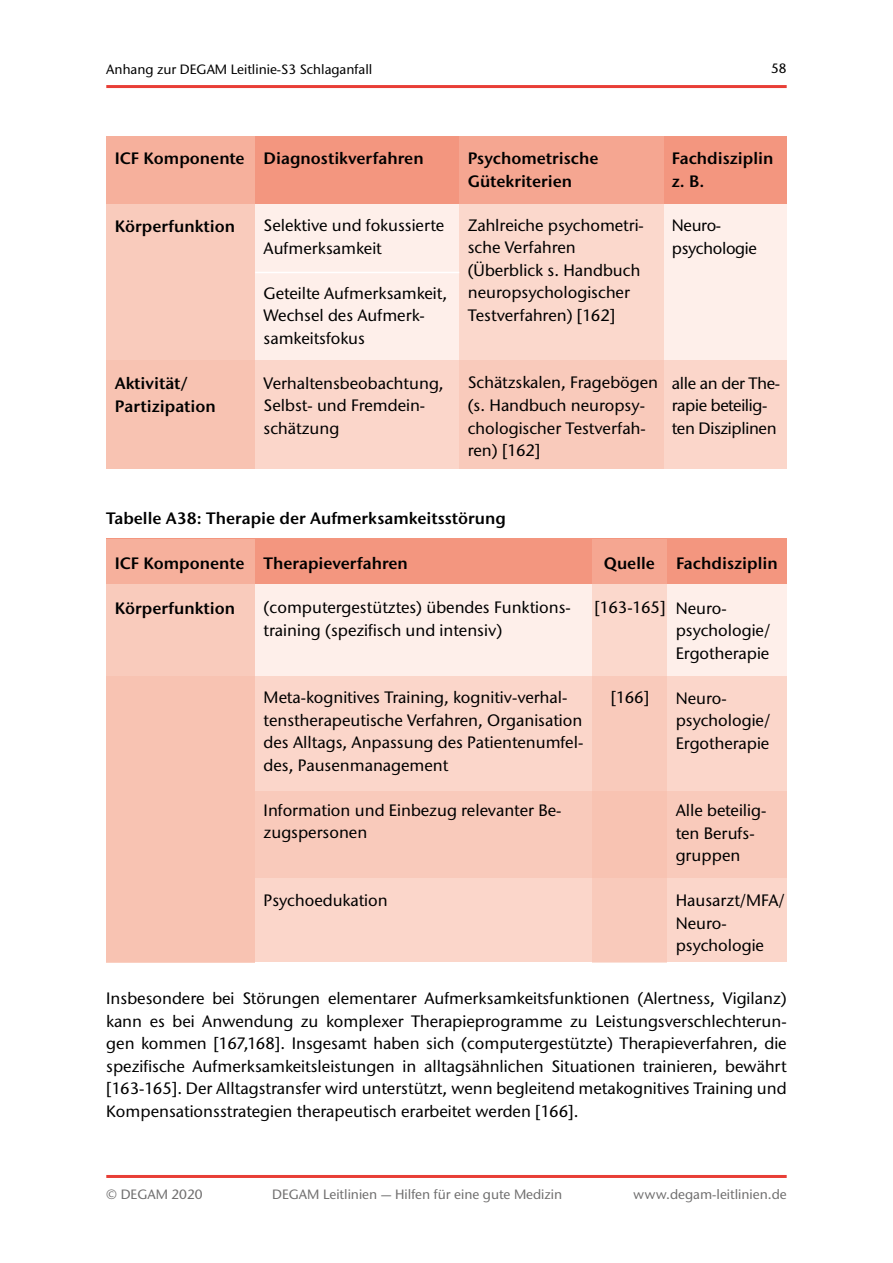
<style>
.page{position:relative;width:893px;height:1263px;background:#fff}
.page>*{position:absolute;margin:0;border:0;box-sizing:border-box;transform-origin:0 0}
.t1{font:500 16.5px/22.5px "Stone Sans ITC Std";color:#000}
.t2{font:600 16.5px/22.5px "Stone Sans ITC Pro";color:#000}
.t3{font:500 16.5px/22.5px "Stone Sans ITC Std";letter-spacing:-.02em;color:#000}
.t4{font:500 13.5px "Stone Sans ITC Std";color:#706f6f}
.t5{font:500 13.5px "Stone Sans ITC Std";color:#000}
</style>
<div class="page">
<div style="left:106px;top:203px;width:681px;height:157px;background:#feefea"></div>
<div style="left:106px;top:360px;width:681px;height:109px;background:#fbd6ca"></div>
<div style="left:106px;top:136px;width:681px;height:68px;background:#f3967f"></div>
<svg style="left:106px;top:136px;width:149px;height:333px;background:#f8c2b2"></svg>
<svg style="left:459px;top:136px;width:204px;height:333px"></svg>
<hr style="left:255px;top:272px;width:204px;height:1px;background:#fff">
<div style="left:106px;top:584px;width:681px;height:92px;background:#feefea"></div>
<div style="left:106px;top:676px;width:681px;height:286px;background:#fbd6ca"></div>
<div style="left:106px;top:539px;width:681px;height:45px;background:#f3967f"></div>
<svg style="left:106px;top:539px;width:149px;height:423px;background:#f8c2b1"></svg>
<svg style="left:593px;top:539px;width:74px;height:423px;fill:#f9cabb"></svg>
<div style="left:255px;top:792px;width:532px;height:86px;background:#f9cabb"></div>
<hr style="left:106px;top:85px;width:681px;height:3px;background:#e83e36">
<hr style="left:106px;top:1175px;width:681px;height:3px;background:#e83e36">
<p class="t5" style="left:106px;top:61px;width:268px">Anhang zur DEGAM Leitlinie-S3 Schlaganfall</p>
<p class="t5" style="left:771px;top:60px;width:17px">58</p>
<p class="t2" style="left:115px;top:147px;width:310px">ICF Komponente Diagnostikverfahren</p>
<p class="t2" style="left:468px;top:147px;width:132px">Psychometrische</p>
<p class="t2" style="left:672px;top:147px;width:103px">Fachdisziplin</p>
<p class="t2" style="left:468px;top:170px;width:106px">Gütekriterien</p>
<p class="t2" style="left:672px;top:170px;width:34px">z. B.</p>
<p class="t2" style="left:115px;top:215px;width:122px">Körperfunktion</p>
<p class="t1" style="left:468px;top:214px;width:178px">Zahlreiche psychometri&shy;sche Verfahren (Überblick s. Handbuch neuropsychologischer<br>Testverfahren) [162]</p>
<p class="t1" style="left:264px;top:214px;width:182px">Selektive und fokussierte<br>Aufmerksamkeit</p>
<p class="t1" style="left:264px;top:281px;width:185px">Geteilte Aufmerksamkeit,<br>Wechsel des Aufmerk&shy;samkeitsfokus</p>
<p class="t1" style="left:264px;top:371px;width:181px">Verhaltensbeobachtung,<br>Selbst- und Fremdein&shy;schätzung</p>
<p class="t3" style="left:672px;top:214px;width:87px">Neuro&shy;psychologie</p>
<p class="t1" style="left:468px;top:371px;width:192px">Schätzskalen, Fragebögen (s. Handbuch neuropsy&shy;chologischer Testverfah&shy;ren) [162]</p>
<p class="t3" style="left:672px;top:371px;width:110px">alle an der The&shy;rapie beteilig&shy;ten Disziplinen</p>
<p class="t2" style="left:115px;top:372px;width:102px">Aktivität/<br>Partizipation</p>
<p class="t2" style="left:106px;top:507px;width:401px">Tabelle A38: Therapie der Aufmerksamkeitsstörung</p>
<p class="t2" style="left:115px;top:552px;width:295px">ICF Komponente Therapieverfahren</p>
<p class="t2" style="left:604px;top:552px;width:52px">Quelle</p>
<p class="t2" style="left:676px;top:552px;width:103px">Fachdisziplin</p>
<p class="t2" style="left:115px;top:597px;width:122px">Körperfunktion</p>
<p class="t1" style="left:264px;top:596px;width:309px">(computergestütztes) übendes Funktions&shy;training (spezifisch und intensiv)</p>
<p class="t1" style="left:594px;top:596px;width:73px">[163-165]</p>
<p class="t1" style="left:676px;top:596px;width:96px">Neuro&shy;psychologie/<br>Ergotherapie</p>
<p class="t1" style="left:676px;top:686px;width:96px">Neuro&shy;psychologie/<br>Ergotherapie</p>
<p class="t1" style="left:264px;top:686px;width:321px">Meta-kognitives Training, kognitiv-verhal&shy;tenstherapeutische Verfahren, Organisation des Alltags, Anpassung des Patientenumfel&shy;des, Pausenmanagement</p>
<p class="t1" style="left:264px;top:799px;width:299px">Information und Einbezug relevanter Be&shy;zugspersonen</p>
<p class="t1" style="left:611px;top:686px;width:40px">[166]</p>
<p class="t1" style="left:676px;top:799px;width:92px">Alle beteilig&shy;ten Berufs&shy;gruppen</p>
<p class="t1" style="left:676px;top:889px;width:111px">Hausarzt/MFA/<br>Neuro&shy;psychologie</p>
<p class="t1" style="left:264px;top:889px;width:126px">Psychoedukation</p>
<p class="t1" style="left:106px;top:987px;width:682px;text-align:justify">Insbesondere bei Störungen elementarer Aufmerksamkeitsfunktionen (Alertness, Vigilanz) kann es bei Anwendung zu komplexer Therapieprogramme zu Leistungsverschlechterun&shy;gen kommen [167,168]. Insgesamt haben sich (computergestützte) Therapieverfahren, die spezifische Aufmerksamkeitsleistungen in alltagsähnlichen Situationen trainieren, bewährt [163-165]. Der Alltagstransfer wird unterstützt, wenn begleitend metakognitives Training und Kompensationsstrategien therapeutisch erarbeitet werden [166].</p>
<p class="t4" style="left:106px;top:1186px;width:98px">© DEGAM 2020</p>
<p class="t4" style="left:272px;top:1186px;width:292px">DEGAM Leitlinien — Hilfen für eine gute Medizin</p>
<p class="t4" style="left:633px;top:1186px;width:155px">www.degam-leitlinien.de</p>
</div>
